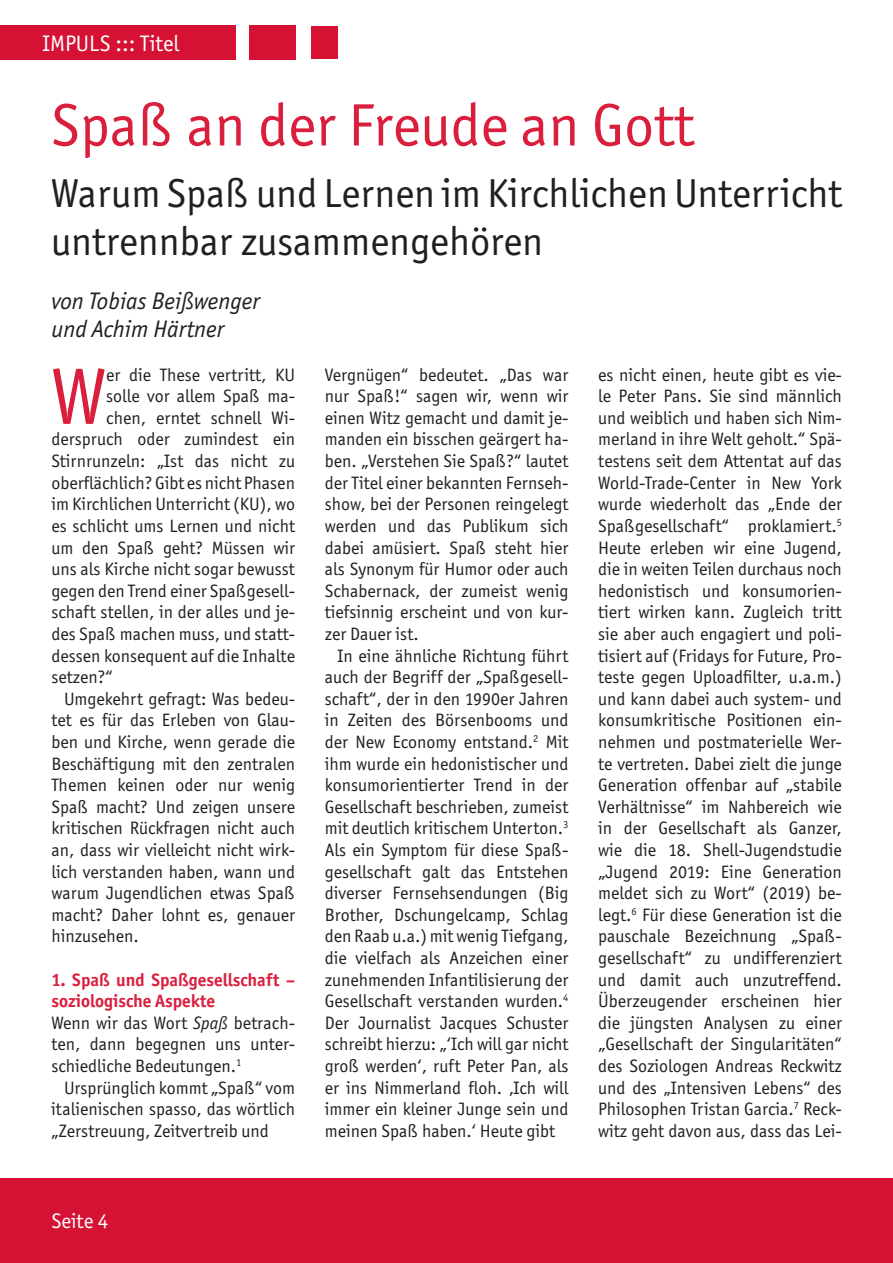
<style>
.page{position:relative;width:893px;height:1263px;background:#fff}
.page>*{position:absolute;margin:0;border:0;box-sizing:border-box;transform-origin:0 0}
.t1{font:80.25px "Officina Sans ITC Std";color:#da1f3d}
.t2{font:60px "Officina Sans ITC Std";color:#da1f3d}
.t3{font:40.5px/48.6px "Officina Sans ITC Std";color:#231f20}
.t4{font:italic 24px "Officina Sans ITC Std";color:#231f20}
.t5{font:22.5px "Officina Sans ITC Std";color:#fff}
.t6{font:21px "Officina Sans ITC Std";color:#fff}
.t7{font:18px/21.6px "Officina Sans ITC Std";color:#231f20;text-align:justify}
.t8{font:700 18px/21.6px "Officina Sans ITC Std";color:#da1f3d}
.s1{font-style:italic}
</style>
<div class="page">
<div style="left:0;top:1178px;width:893px;height:85px;background:#d51233"></div>
<div style="left:0;top:25px;width:235px;height:34px;background:#d51233"></div>
<div style="left:249px;top:25px;width:47px;height:34px;background:#d51233"></div>
<div style="left:311px;top:26px;width:26px;height:32px;background:#d51233"></div>
<p class="t5" style="left:43px;top:30px;width:138px">IMPULS ::: Titel</p>
<p class="t2" style="left:51px;top:91px;width:645px">Spaß an der Freude an Gott</p>
<p class="t3" style="left:51px;top:169px;width:792px">Warum Spaß und Lernen im Kirchlichen Unterricht untrennbar zusammengehören</p>
<p class="t4" style="left:51px;top:287px;width:210px">von Tobias Beißwenger</p>
<p class="t4" style="left:51px;top:316px;width:174px">und Achim Härtner</p>
<p class="t1" style="left:51px;top:350px;width:56px">W</p>
<p class="t7" style="left:106px;top:364px;width:190px">er die These vertritt, KU</p>
<p class="t7" style="left:325px;top:364px;width:245px">Vergnügen“ bedeutet. „Das war nur Spaß!“ sagen wir, wenn wir einen Witz gemacht und damit je&shy;manden ein bisschen geärgert ha&shy;ben. „Verstehen Sie Spaß?“ lautet der Titel einer bekannten Fernseh&shy;show, bei der Personen reingelegt werden und das Publikum sich dabei amüsiert. Spaß steht hier als Synonym für Humor oder auch Schabernack, der zumeist wenig tiefsinnig erscheint und von kur&shy;zer Dauer ist.</p>
<p class="t7" style="left:325px;top:644px;width:245px;text-indent:13px">In eine ähnliche Richtung führt auch der Begriff der „Spaßgesell&shy;schaft“, der in den 1990er Jahren in Zeiten des Börsenbooms und der New Economy entstand.<sup>2</sup> Mit ihm wurde ein hedonistischer und konsumorientierter Trend in der Gesellschaft beschrieben, zumeist mit deutlich kritischem Unterton.<sup>3<br></sup>Als ein Symptom für diese Spaß&shy;gesellschaft galt das Entstehen diverser Fernsehsendungen (Big Brother, Dschungelcamp, Schlag den Raab u.a.) mit wenig Tiefgang, die vielfach als Anzeichen einer zunehmenden Infantilisierung der Gesellschaft verstanden wurden.<sup>4<br></sup>Der Journalist Jacques Schuster schreibt hierzu: „‘Ich will gar nicht groß werden‘, ruft Peter Pan, als er ins Nimmerland floh. ‚Ich will immer ein kleiner Junge sein und meinen Spaß haben.‘ Heute gibt</p>
<p class="t7" style="left:598px;top:364px;width:245px">es nicht einen, heute gibt es vie&shy;le Peter Pans. Sie sind männlich und weiblich und haben sich Nim&shy;merland in ihre Welt geholt.“ Spä&shy;testens seit dem Attentat auf das World-Trade-Center in New York wurde wiederholt das „Ende der Spaßgesellschaft“ proklamiert.<sup>5<br></sup>Heute erleben wir eine Jugend, die in weiten Teilen durchaus noch hedonistisch und konsumorien&shy;tiert wirken kann. Zugleich tritt sie aber auch engagiert und poli&shy;tisiert auf (Fridays for Future, Pro&shy;teste gegen Uploadfilter, u.a.m.) und kann dabei auch system- und konsumkritische Positionen ein&shy;nehmen und postmaterielle Wer&shy;te vertreten. Dabei zielt die junge Generation offenbar auf „stabile Verhältnisse“ im Nahbereich wie in der Gesellschaft als Ganzer, wie die 18. Shell-Jugendstudie „Jugend 2019: Eine Generation meldet sich zu Wort“ (2019) be&shy;legt.<sup>6</sup> Für diese Generation ist die pauschale Bezeichnung „Spaß&shy;gesellschaft“ zu undifferenziert und damit auch unzutreffend.<br>Überzeugender erscheinen hier die jüngsten Analysen zu einer „Gesellschaft der Singularitäten“ des Soziologen Andreas Reckwitz und des „Intensiven Lebens“ des Philosophen Tristan Garcia.<sup>7</sup> Reck&shy;witz geht davon aus, dass das Lei-</p>
<p class="t7" style="left:106px;top:385px;width:190px">solle vor allem Spaß ma-</p>
<p class="t7" style="left:106px;top:407px;width:190px">chen, erntet schnell Wi-</p>
<p class="t7" style="left:51px;top:428px;width:245px">derspruch oder zumindest ein</p>
<p class="t7" style="left:51px;top:450px;width:245px">Stirnrunzeln: „Ist das nicht zu</p>
<p class="t7" style="left:51px;top:472px;width:245px">oberflächlich? Gibt es nicht Phasen</p>
<p class="t7" style="left:51px;top:493px;width:245px">im Kirchlichen Unterricht (KU), wo</p>
<p class="t7" style="left:51px;top:515px;width:245px">es schlicht ums Lernen und nicht</p>
<p class="t7" style="left:51px;top:536px;width:245px">um den Spaß geht? Müssen wir</p>
<p class="t7" style="left:51px;top:558px;width:245px">uns als Kirche nicht sogar bewusst</p>
<p class="t7" style="left:51px;top:580px;width:245px">gegen den Trend einer Spaßgesell-</p>
<p class="t7" style="left:51px;top:601px;width:245px">schaft stellen, in der alles und je-</p>
<p class="t7" style="left:51px;top:623px;width:245px">des Spaß machen muss, und statt-</p>
<p class="t7" style="left:51px;top:644px;width:245px">dessen konsequent auf die Inhalte</p>
<p class="t7" style="left:51px;top:666px;width:63px">setzen?“</p>
<p class="t7" style="left:51px;top:688px;width:245px;text-indent:13px">Umgekehrt gefragt: Was bedeu&shy;tet es für das Erleben von Glau&shy;ben und Kirche, wenn gerade die Beschäftigung mit den zentralen Themen keinen oder nur wenig Spaß macht? Und zeigen unsere kritischen Rückfragen nicht auch an, dass wir vielleicht nicht wirk&shy;lich verstanden haben, wann und warum Jugendlichen etwas Spaß macht? Daher lohnt es, genauer hinzusehen.</p>
<p class="t8" style="left:51px;top:968px;width:245px">1. Spaß und Spaßgesellschaft – soziologische Aspekte</p>
<p class="t7" style="left:51px;top:1012px;width:245px">Wenn wir das Wort <span class="s1">Spaß</span> betrach&shy;ten, dann begegnen uns unter&shy;schiedliche Bedeutungen.<sup>1</sup></p>
<p class="t7" style="left:51px;top:1076px;width:245px;text-indent:13px">Ursprünglich kommt „Spaß“ vom italienischen spasso, das wörtlich „Zerstreuung, Zeitvertreib und</p>
<p class="t6" style="left:51px;top:1208px;width:58px">Seite 4</p>
</div>
